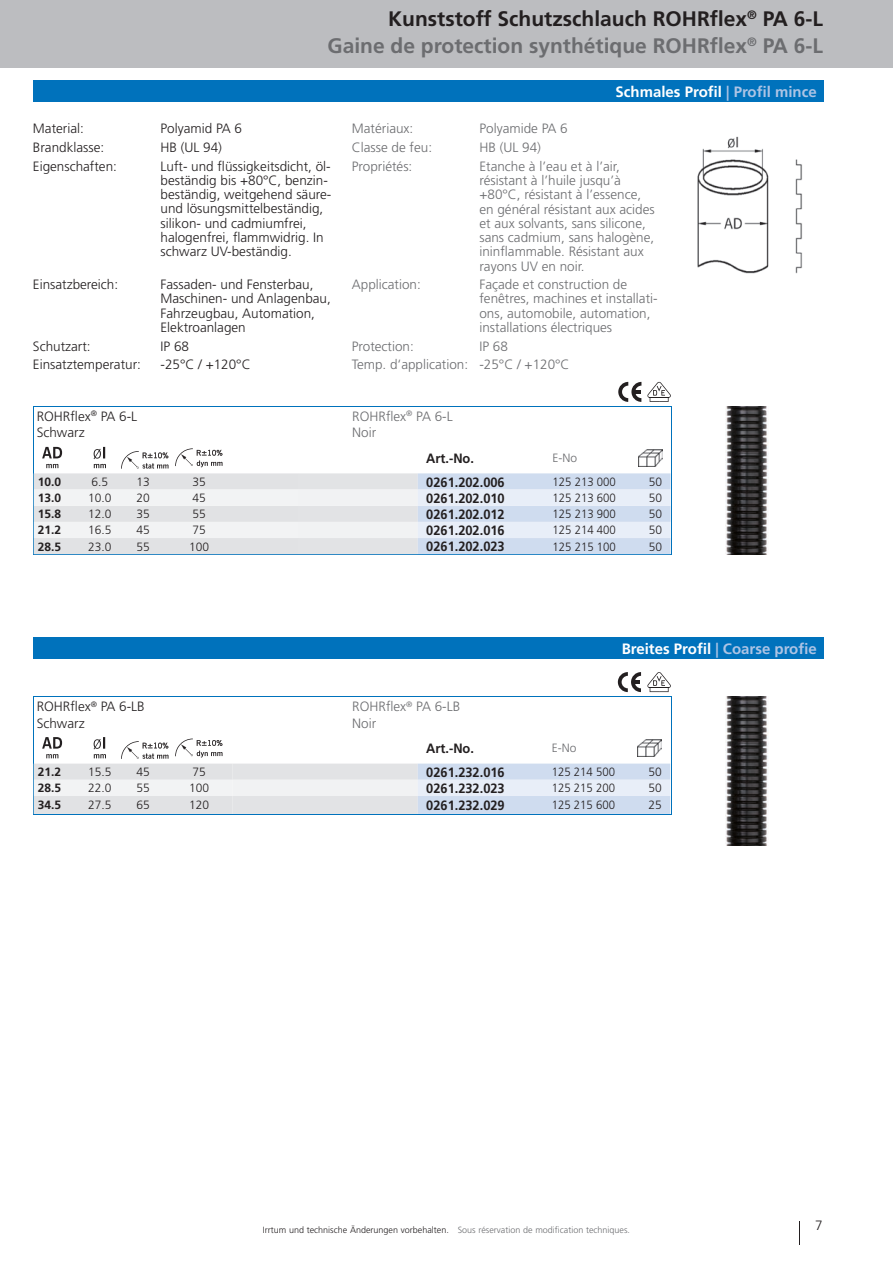
<style>
.page{position:relative;width:893px;height:1263px;background:#fff}
.page>*{position:absolute;margin:0;border:0;box-sizing:border-box;transform-origin:0 0}
.t1{font:700 21px/27.8px "Frutiger LT Std";color:#6c6d70;text-align:right}
.t2{font:700 15px "Frutiger LT Std";color:#fff}
.t3{font:300 13.5px/14.2px "Frutiger LT Std";color:#6c6d70}
.t4{font:300 13.5px/14.2px "Frutiger LT Std";color:#231f20}
.t5{font:700 13.5px "Frutiger LT Std";color:#231f20;scale:.95 1}
.t6{font:300 12px "Frutiger LT Std";color:#231f20}
.t7{font:300 12px "Frutiger LT Std";color:#231f20;scale:.95 1}
.t8{font:700 12px "Frutiger LT Std";color:#231f20}
.t9{font:300 12px "Frutiger LT Std";color:#6c6d70}
.t10{font:300 9px "Frutiger LT Std";color:#231f20}
.t11{font:300 9px "Frutiger LT Std";color:#6c6d70}
.s1{color:#231f20}
.s2{color:#adc4e5}
</style>
<div class="page">
<div style="left:33px;top:81px;width:790px;height:21px;background:#0072bc"></div>
<img style="left:697px;top:136px;width:105px;height:138px">
<svg style="left:618px;top:382px;width:23px;height:20px"></svg>
<svg style="left:647px;top:382px;width:24px;height:20px"></svg>
<hr style="left:33px;top:406px;width:319px;height:1px;background:#0072bc">
<hr style="left:33px;top:407px;width:1px;height:35px;background:#0072bc">
<hr style="left:352px;top:406px;width:319px;height:1px;background:#0072bc">
<hr style="left:671px;top:407px;width:1px;height:35px;background:#0072bc">
<hr style="left:33px;top:442px;width:1px;height:112px;background:#0072bc">
<hr style="left:671px;top:442px;width:1px;height:112px;background:#0072bc">
<hr style="left:33px;top:554px;width:319px;height:1px;background:#0072bc">
<hr style="left:352px;top:554px;width:319px;height:1px;background:#0072bc">
<svg style="left:34px;top:447px;width:636px;height:107px"></svg>
<img style="left:638px;top:449px;width:24px;height:17px">
<img style="left:726px;top:406px;width:42px;height:149px">
<div style="left:33px;top:637px;width:790px;height:21px;background:#0072bc"></div>
<svg style="left:618px;top:672px;width:23px;height:20px"></svg>
<svg style="left:647px;top:672px;width:24px;height:20px"></svg>
<hr style="left:33px;top:696px;width:319px;height:1px;background:#0072bc">
<hr style="left:33px;top:697px;width:1px;height:35px;background:#0072bc">
<hr style="left:352px;top:696px;width:319px;height:1px;background:#0072bc">
<hr style="left:671px;top:697px;width:1px;height:35px;background:#0072bc">
<hr style="left:33px;top:732px;width:1px;height:82px;background:#0072bc">
<hr style="left:671px;top:732px;width:1px;height:82px;background:#0072bc">
<hr style="left:33px;top:814px;width:319px;height:1px;background:#0072bc">
<hr style="left:352px;top:814px;width:319px;height:1px;background:#0072bc">
<svg style="left:34px;top:737px;width:636px;height:77px"></svg>
<img style="left:638px;top:739px;width:24px;height:17px">
<img style="left:726px;top:696px;width:42px;height:149px">
<svg style="left:799px;top:1221px;width:1px;height:24px"></svg>
<div style="left:0;top:0;width:893px;height:68px;background:#bcbdc0"></div>
<h1 class="t1" style="left:327px;top:4px;width:497px"><span class="s1">Kunststoff Schutzschlauch ROHRflex</span><sup>®</sup> <span class="s1">PA 6-L<br></span>Gaine de protection synthétique ROHRflex<sup>®</sup> PA 6-L</h1>
<p class="t2" style="left:616px;top:83px;width:203px">Schmales Profil <span class="s2">| Profil mince</span></p>
<p class="t4" style="left:33px;top:122px;width:52px">Material:</p>
<p class="t4" style="left:161px;top:122px;width:83px">Polyamid PA 6</p>
<p class="t3" style="left:352px;top:122px;width:63px">Matériaux:</p>
<p class="t3" style="left:479px;top:122px;width:90px">Polyamide PA 6</p>
<p class="t4" style="left:33px;top:140px;width:73px">Brandklasse:</p>
<p class="t4" style="left:161px;top:140px;width:63px">HB (UL 94)</p>
<p class="t3" style="left:352px;top:140px;width:82px">Classe de feu:</p>
<p class="t3" style="left:479px;top:140px;width:63px">HB (UL 94)</p>
<p class="t4" style="left:33px;top:159px;width:86px">Eigenschaften:</p>
<p class="t4" style="left:161px;top:159px;width:172px">Luft- und flüssigkeitsdicht, öl&shy;beständig bis +80°C, benzin&shy;beständig, weitgehend säure&shy;und lösungsmittelbeständig, silikon- und cadmiumfrei, halogenfrei, flammwidrig. In schwarz UV-beständig.</p>
<p class="t3" style="left:352px;top:159px;width:62px">Propriétés:</p>
<p class="t3" style="left:479px;top:159px;width:177px">Etanche à l’eau et à l’air, résistant à l’huile jusqu’à +80°C, résistant à l’essence, en général résistant aux acides et aux solvants, sans silicone, sans cadmium, sans halogène, ininflammable. Résistant aux rayons UV en noir.</p>
<p class="t4" style="left:33px;top:278px;width:87px">Einsatzbereich:</p>
<p class="t4" style="left:161px;top:278px;width:172px">Fassaden- und Fensterbau,<br>Maschinen- und Anlagenbau,<br>Fahrzeugbau, Automation,<br>Elektroanlagen</p>
<p class="t3" style="left:352px;top:278px;width:71px">Application:</p>
<p class="t3" style="left:479px;top:278px;width:180px">Façade et construction de fenêtres, machines et installati&shy;ons, automobile, automation, installations électriques</p>
<p class="t4" style="left:33px;top:339px;width:59px">Schutzart:</p>
<p class="t4" style="left:161px;top:339px;width:30px">IP 68</p>
<p class="t3" style="left:352px;top:339px;width:64px">Protection:</p>
<p class="t3" style="left:479px;top:339px;width:30px">IP 68</p>
<p class="t4" style="left:33px;top:358px;width:109px">Einsatztemperatur:</p>
<p class="t4" style="left:161px;top:358px;width:92px">-25°C / +120°C</p>
<p class="t3" style="left:352px;top:358px;width:219px">Temp. d‘application: -25°C / +120°C</p>
<p class="t4" style="left:37px;top:408px;width:102px;line-height:16.5px">ROHRflex<sup>®</sup> PA 6-L<br>Schwarz</p>
<p class="t3" style="left:352px;top:408px;width:102px;line-height:16.5px">ROHRflex<sup>®</sup> PA 6-L<br>Noir</p>
<p class="t5" style="left:426px;top:450px;width:52px">Art.-No.</p>
<p class="t9" style="left:553px;top:451px;width:26px">E-No</p>
<p class="t8" style="left:38px;top:475px;width:25px">10.0</p>
<p class="t6" style="left:91px;top:475px;width:18px">6.5</p>
<p class="t6" style="left:136px;top:475px;width:15px">13</p>
<p class="t6" style="left:192px;top:475px;width:15px">35</p>
<p class="t5" style="left:426px;top:474px;width:84px">0261.202.006</p>
<p class="t7" style="left:553px;top:475px;width:68px">125 213 000</p>
<p class="t6" style="left:649px;top:475px;width:15px">50</p>
<p class="t8" style="left:38px;top:491px;width:25px">13.0</p>
<p class="t6" style="left:88px;top:491px;width:25px">10.0</p>
<p class="t6" style="left:136px;top:491px;width:15px">20</p>
<p class="t6" style="left:192px;top:491px;width:15px">45</p>
<p class="t5" style="left:426px;top:490px;width:84px">0261.202.010</p>
<p class="t7" style="left:553px;top:491px;width:68px">125 213 600</p>
<p class="t6" style="left:649px;top:491px;width:15px">50</p>
<p class="t8" style="left:38px;top:507px;width:25px">15.8</p>
<p class="t6" style="left:88px;top:507px;width:25px">12.0</p>
<p class="t6" style="left:136px;top:507px;width:15px">35</p>
<p class="t6" style="left:192px;top:507px;width:15px">55</p>
<p class="t5" style="left:426px;top:506px;width:84px">0261.202.012</p>
<p class="t7" style="left:553px;top:507px;width:68px">125 213 900</p>
<p class="t6" style="left:649px;top:507px;width:15px">50</p>
<p class="t8" style="left:38px;top:523px;width:25px">21.2</p>
<p class="t6" style="left:88px;top:523px;width:25px">16.5</p>
<p class="t6" style="left:136px;top:523px;width:15px">45</p>
<p class="t6" style="left:192px;top:523px;width:15px">75</p>
<p class="t5" style="left:426px;top:522px;width:84px">0261.202.016</p>
<p class="t7" style="left:553px;top:523px;width:68px">125 214 400</p>
<p class="t6" style="left:649px;top:523px;width:15px">50</p>
<p class="t8" style="left:38px;top:539px;width:25px">28.5</p>
<p class="t6" style="left:88px;top:540px;width:25px">23.0</p>
<p class="t6" style="left:136px;top:540px;width:15px">55</p>
<p class="t6" style="left:189px;top:540px;width:22px">100</p>
<p class="t5" style="left:426px;top:539px;width:84px">0261.202.023</p>
<p class="t7" style="left:553px;top:540px;width:68px">125 215 100</p>
<p class="t6" style="left:649px;top:540px;width:15px">50</p>
<p class="t2" style="left:622px;top:639px;width:197px">Breites Profil <span class="s2">| Coarse profie</span></p>
<p class="t4" style="left:37px;top:698px;width:110px;line-height:16.5px">ROHRflex<sup>®</sup> PA 6-LB<br>Schwarz</p>
<p class="t3" style="left:352px;top:698px;width:110px;line-height:16.5px">ROHRflex<sup>®</sup> PA 6-LB<br>Noir</p>
<p class="t5" style="left:426px;top:740px;width:52px">Art.-No.</p>
<p class="t9" style="left:552px;top:741px;width:26px">E-No</p>
<p class="t8" style="left:38px;top:765px;width:25px">21.2</p>
<p class="t6" style="left:88px;top:765px;width:25px">15.5</p>
<p class="t6" style="left:136px;top:765px;width:15px">45</p>
<p class="t6" style="left:192px;top:765px;width:15px">75</p>
<p class="t5" style="left:426px;top:764px;width:84px">0261.232.016</p>
<p class="t7" style="left:552px;top:765px;width:68px">125 214 500</p>
<p class="t6" style="left:648px;top:765px;width:15px">50</p>
<p class="t8" style="left:38px;top:781px;width:25px">28.5</p>
<p class="t6" style="left:88px;top:781px;width:25px">22.0</p>
<p class="t6" style="left:136px;top:781px;width:15px">55</p>
<p class="t6" style="left:189px;top:781px;width:22px">100</p>
<p class="t5" style="left:426px;top:780px;width:84px">0261.232.023</p>
<p class="t7" style="left:552px;top:781px;width:68px">125 215 200</p>
<p class="t6" style="left:648px;top:781px;width:15px">50</p>
<p class="t8" style="left:38px;top:798px;width:25px">34.5</p>
<p class="t6" style="left:88px;top:798px;width:25px">27.5</p>
<p class="t6" style="left:136px;top:798px;width:15px">65</p>
<p class="t6" style="left:189px;top:798px;width:22px">120</p>
<p class="t5" style="left:426px;top:797px;width:84px">0261.232.029</p>
<p class="t7" style="left:552px;top:798px;width:68px">125 215 600</p>
<p class="t6" style="left:648px;top:798px;width:15px">25</p>
<p class="t10" style="left:263px;top:1224px;width:188px">Irrtum und technische Änderungen vorbehalten.</p>
<p class="t11" style="left:458px;top:1224px;width:174px">Sous réservation de modification techniques.</p>
<p class="t4" style="left:815px;top:1219px;width:9px">7</p>
</div>
